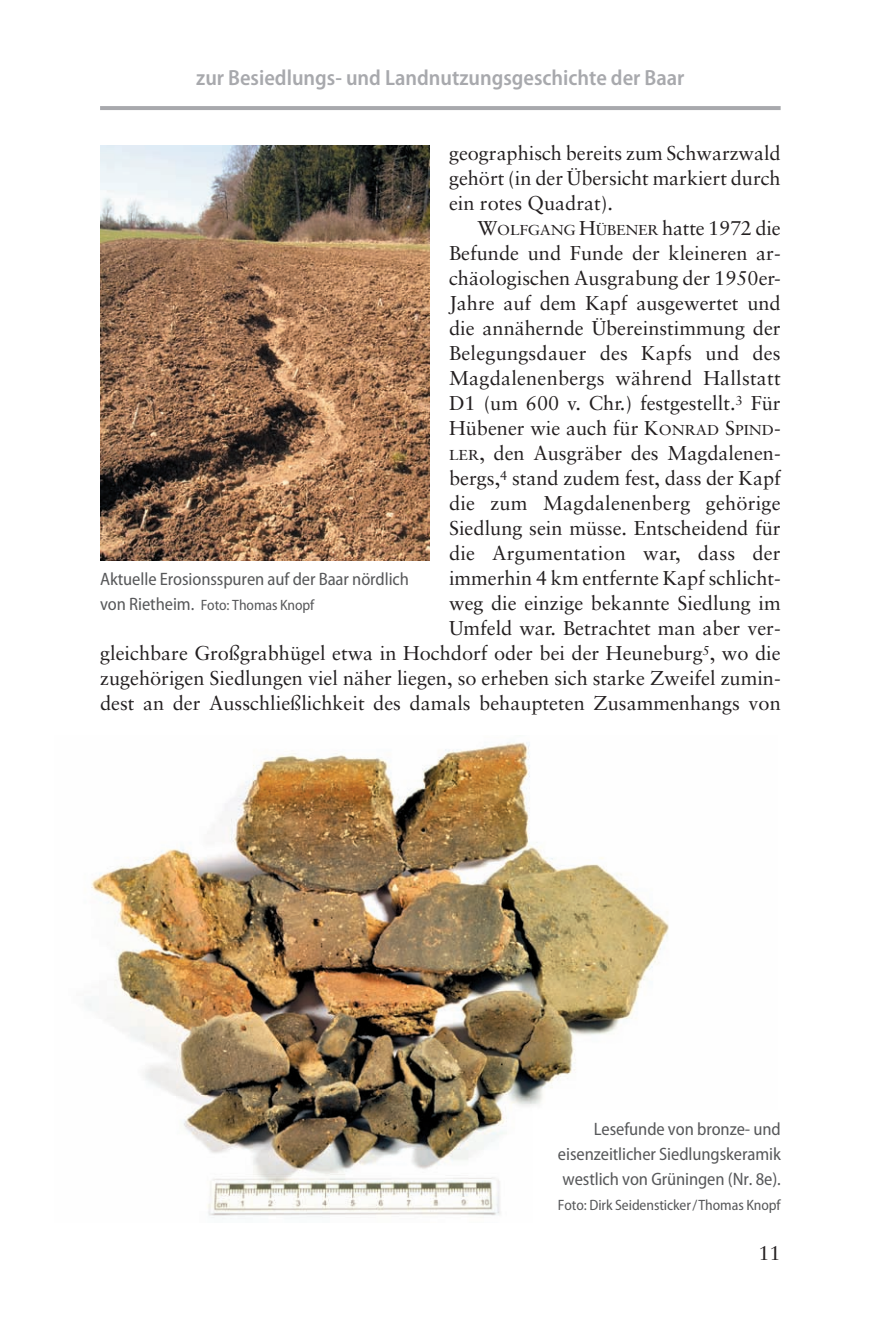
<style>
.page{position:relative;width:879px;height:1317px;background:#fff}
.page>*{position:absolute;margin:0;border:0;box-sizing:border-box;transform-origin:0 0}
.t1{font:600 semi-condensed 22px "Myriad Pro";color:#a8a9ad}
.t2{font:20px/25px "Sabon";color:#231f20;text-align:justify}
.t3{font:semi-condensed 18px/25px "Myriad Pro";letter-spacing:-.005em;color:#57585a;text-align:justify}
.t4{font:semi-condensed 15px "Myriad Pro";letter-spacing:-.005em;color:#57585a}
.s1{font-size:14.4px}
.s2{font-size:18px}
</style>
<div class="page">
<img style="left:85px;top:106px;width:696px;height:1112px">
<p class="t1" style="left:196px;top:69px;width:490px">zur Besiedlungs- und Landnutzungsgeschichte der Baar</p>
<p class="t2" style="left:449px;top:142px;width:333px">geographisch bereits zum Schwarzwald gehört (in der Übersicht markiert durch ein rotes Quadrat).</p>
<p class="t2" style="left:100px;top:217px;width:682px;text-align:right">W<span class="s1">OLFGANG</span> H<span class="s1">ÜBENER</span> hatte 1972 die<br>Befunde und Funde der kleineren ar-<br>chäologischen Ausgrabung der 1950er-<br>Jahre auf dem Kapf ausgewertet und<br>die annähernde Übereinstimmung der<br>Belegungsdauer des Kapfs und des<br>Magdalenenbergs während Hallstatt<br>D1 (um 600 v. Chr.) festgestellt.<sup>3</sup> Für<br>Hübener wie auch für K<span class="s1">ONRAD</span> S<span class="s1">PIND</span>-<br><span class="s1">LER</span>, den Ausgräber des Magdalenen-<br>bergs,<sup>4</sup> stand zudem fest, dass der Kapf<br>die zum Magdalenenberg gehörige<br>Siedlung sein müsse. Entscheidend für<br>die Argumentation war, dass der<br>immerhin 4 km entfernte Kapf schlicht-<br>weg die einzige bekannte Siedlung im<br>Umfeld war. Betrachtet man aber ver-<br>gleichbare Großgrabhügel etwa in Hochdorf oder bei der Heuneburg<sup>5</sup>, wo die zugehörigen Siedlungen viel näher liegen, so erheben sich starke Zweifel zumin&shy;dest an der Ausschließlichkeit des damals behaupteten Zusammenhangs von</p>
<p class="t3" style="left:100px;top:568px;width:310px">Aktuelle Erosionsspuren auf der Baar nördlich</p>
<p class="t4" style="left:100px;top:599px;width:216px"><span class="s2">von Rietheim.</span> Foto: Thomas Knopf</p>
<p class="t3" style="left:558px;top:1118px;width:224px;text-indent:36px">Lesefunde von bronze- und eisenzeitlicher Siedlungskeramik westlich von Grüningen (Nr. 8e).</p>
<p class="t4" style="left:558px;top:1199px;width:224px">Foto: Dirk Seidensticker/Thomas Knopf</p>
<p class="t2" style="left:758px;top:1242px;width:24px">11</p>
</div>
